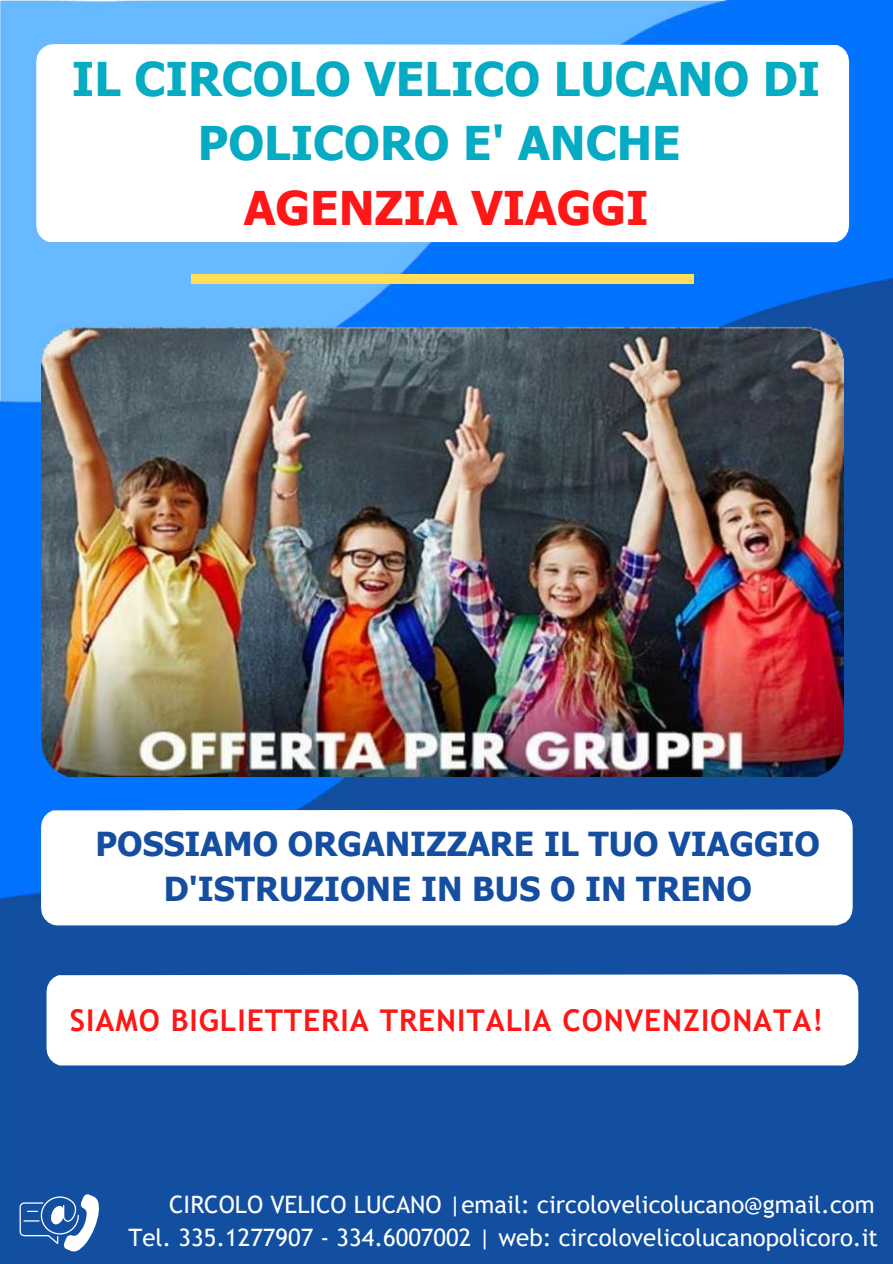
<style>
.page{position:relative;width:893px;height:1264px;background:#fff}
.page>*{position:absolute;margin:0;border:0;box-sizing:border-box;transform-origin:0 0}
.t1{font:700 46.5px/64.2px "Tahoma";color:#05abc3;text-align:center}
.t2{font:700 46.5px "Tahoma";color:#ff1616}
.t3{font:700 33px/45px "Tahoma";color:#154ea0;text-align:center}
.t4{font:700 30px "Trebuchet MS";letter-spacing:.03em;color:#ff1616}
.t5{font:24px "Trebuchet MS";color:#fff}
</style>
<div class="page">
<img style="left:0;top:0;width:892px;height:1263px">
<img style="left:0;top:272px;width:892px;height:990px">
<svg style="left:36px;top:44px;width:813px;height:198px"></svg>
<img style="left:41px;top:325px;width:802px;height:452px">
<svg style="left:41px;top:809px;width:811px;height:116px"></svg>
<svg style="left:47px;top:974px;width:811px;height:91px"></svg>
<div style="left:191px;top:275px;width:502px;height:9px;background:#ffde59"></div>
<svg style="left:20px;top:1194px;width:79px;height:57px"></svg>
<h1 class="t1" style="left:72px;top:46px;width:749px">IL CIRCOLO VELICO LUCANO DI<br>POLICORO E' ANCHE</h1>
<h1 class="t2" style="left:244px;top:178px;width:406px">AGENZIA VIAGGI</h1>
<h2 class="t3" style="left:96px;top:820px;width:726px">POSSIAMO ORGANIZZARE IL TUO VIAGGIO<br>D'ISTRUZIONE IN BUS O IN TRENO</h2>
<p class="t4" style="left:70px;top:1002px;width:755px">SIAMO BIGLIETTERIA TRENITALIA CONVENZIONATA!</p>
<p class="t5" style="left:169px;top:1189px;width:707px">CIRCOLO VELICO LUCANO |email: circolovelicolucano@gmail.com</p>
<p class="t5" style="left:128px;top:1223px;width:751px">Tel. 335.1277907 - 334.6007002 | web: circolovelicolucanopolicoro.it</p>
</div>
